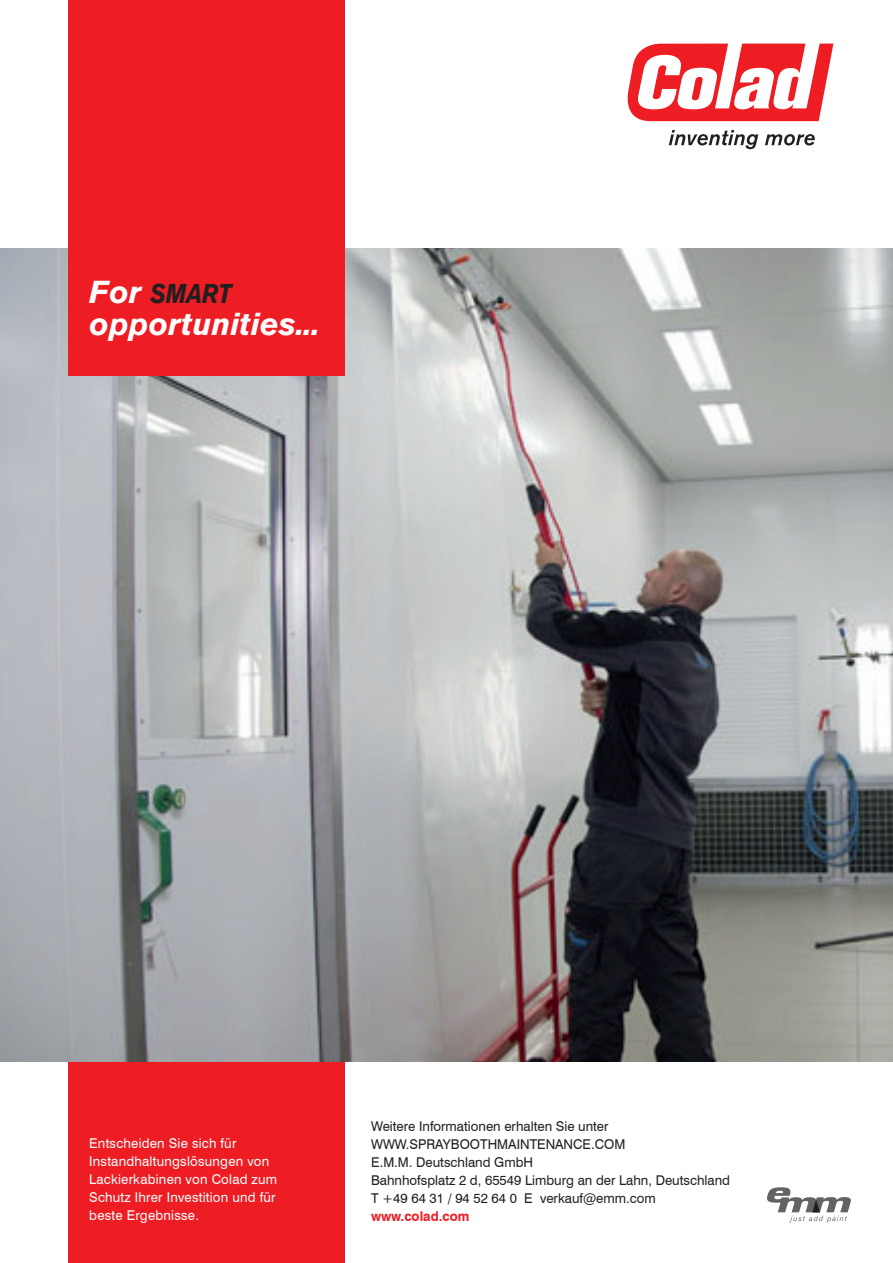
<style>
.page{position:relative;width:893px;height:1263px;background:#fff}
.page>*{position:absolute;margin:0;border:0;box-sizing:border-box;transform-origin:0 0}
.t1{font:italic 700 31.5px "Akzidenz Grotesk Pro";color:#fff}
.t2{font:italic 700 27px "Akzidenz Grotesk Pro";letter-spacing:-.01em;color:#231f20;scale:.85 1}
.t3{font:13.5px/18px "Swiss 721 BT";color:#231f20}
.t4{font:13.5px/18px "Swiss 721 BT";letter-spacing:.015em;color:#fff}
.t5{font:700 13.5px "Swiss 721 BT";color:#ee1d23}
.s1{font-size:31.5px;color:#fff}
</style>
<div class="page">
<div style="left:68px;top:1052px;width:276px;height:211px;background:#ee1d23"></div>
<svg style="left:767px;top:1187px;width:84px;height:36px"></svg>
<svg style="left:628px;top:44px;width:205px;height:77px"></svg>
<svg style="left:669px;top:130px;width:89px;height:19px"></svg>
<svg style="left:765px;top:134px;width:50px;height:11px"></svg>
<img style="left:0;top:249px;width:893px;height:812px">
<div style="left:68px;top:0;width:276px;height:375px;background:#ee1d23"></div>
<h2 class="t2" style="left:89px;top:276px;width:170px"><span class="s1">For</span> SMART</h2>
<h1 class="t1" style="left:89px;top:303px;width:232px">opportunities...</h1>
<p class="t4" style="left:89px;top:1133px;width:189px">Entscheiden Sie sich für<br>Instandhaltungslösungen von<br>Lackierkabinen von Colad zum<br>Schutz Ihrer Investition und für beste Ergebnisse.</p>
<p class="t3" style="left:371px;top:1116px;width:361px">Weitere Informationen erhalten Sie unter WWW.SPRAYBOOTHMAINTENANCE.COM<br>E.M.M. Deutschland GmbH<br>Bahnhofsplatz 2 d, 65549 Limburg an der Lahn, Deutschland T +49 64 31 / 94 52 64 0 E verkauf@emm.com</p>
<p class="t5" style="left:371px;top:1207px;width:100px">www.colad.com</p>
</div>
